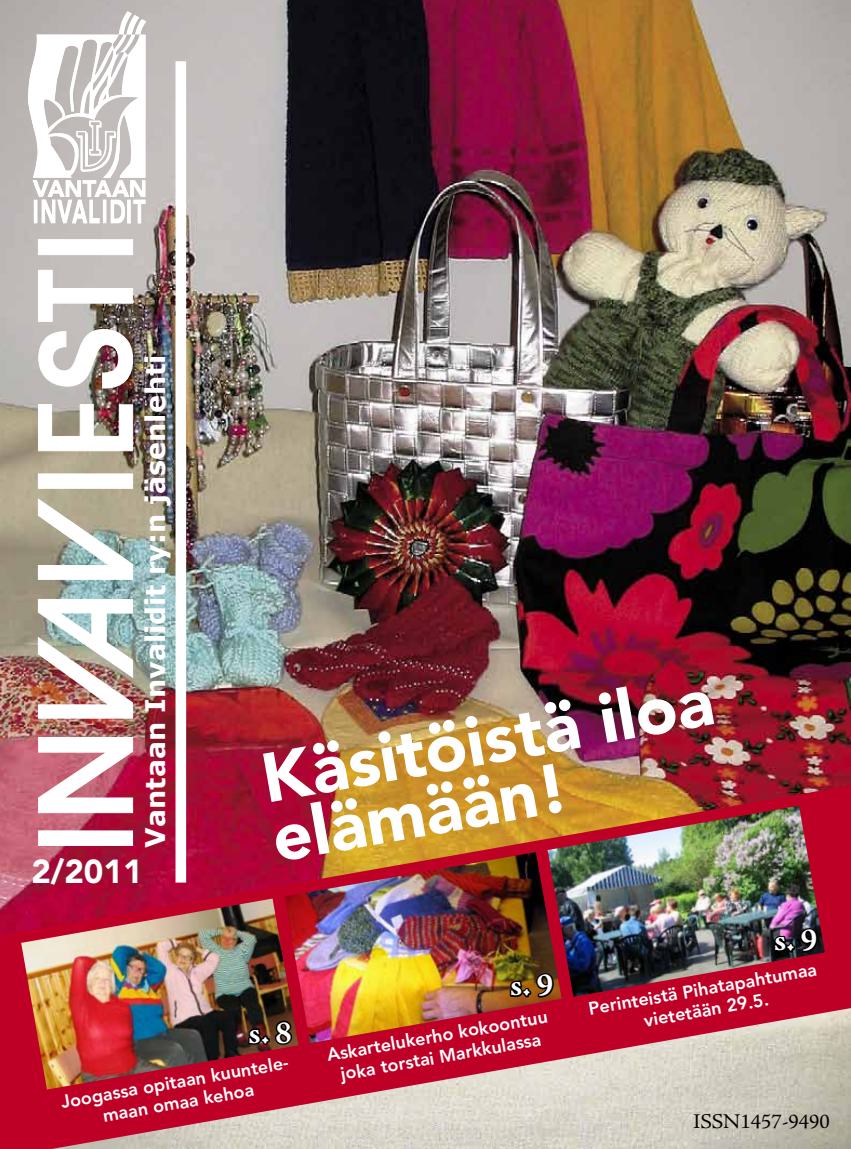
<style>
.page{position:relative;width:851px;height:1149px;background:#fff}
.page>*{position:absolute;margin:0;border:0;box-sizing:border-box;transform-origin:0 0}
.t1{font:900 69px/60px "Avenir";color:#fff}
.t2{font:900 33px "Avenir";color:#fff}
.t3{font:700 32.25px "Adobe Jenson Pro";color:#fff}
.t4{font:700 27px "Verdana";color:#fff}
.t5{font:21px "Adobe Jenson Pro";color:#000}
.t6{font:800 18px/21px "Avenir";color:#fff;text-align:center}
.t7{font:300 18px "Adobe Jenson Pro";color:#000}
</style>
<div class="page">
<img style="left:0;top:0;width:850px;height:785px">
<svg style="left:0;top:785px;width:850px;height:363px;background:#c46668"></svg>
<img style="left:21px;top:898px;width:277px;height:191px">
<img style="left:284px;top:851px;width:277px;height:191px">
<img style="left:547px;top:805px;width:277px;height:191px">
<div style="left:175px;top:61px;width:11px;height:821px;background:#fff"></div>
<div style="left:39px;top:830px;width:94px;height:15px;background:#fff"></div>
<div style="left:38px;top:830px;width:95px;height:15px;border:1px solid #fff"></div>
<svg style="left:38px;top:498px;width:95px;height:81px"></svg>
<div style="left:38px;top:473px;width:95px;height:15px;background:#fff;border:1px solid #fff"></div>
<img style="left:38px;top:599px;width:95px;height:119px">
<div style="left:38px;top:239px;width:95px;height:15px;background:#fff"></div>
<svg style="left:38px;top:404px;width:95px;height:47px"></svg>
<svg style="left:38px;top:270px;width:95px;height:51px"></svg>
<svg style="left:38px;top:737px;width:95px;height:75px"></svg>
<img style="left:38px;top:329px;width:95px;height:59px">
<svg style="left:28px;top:11px;width:118px;height:212px"></svg>
<svg style="left:246px;top:1010px;width:47px;height:95px;background:#850e1f"></svg>
<svg style="left:508px;top:963px;width:47px;height:95px;background:#92191c"></svg>
<img style="left:771px;top:918px;width:48px;height:95px">
<h3 class="t4" style="left:138px;top:847px;width:494px;rotate:-90deg">Vantaan Invalidit ry:n jäsenlehti</h3>
<h2 class="t2" style="left:31px;top:850px;width:113px">2/2011</h2>
<h1 class="t1" style="left:257px;top:748px;width:459px;rotate:-10deg">Käsitöistä iloa elämään!</h1>
<h3 class="t3" style="left:774px;top:921px;width:45px">s. 9</h3>
<h3 class="t3" style="left:248px;top:1013px;width:45px">s. 8</h3>
<p class="t6" style="left:59px;top:1091px;width:235px;rotate:-10deg">Joogassa opitaan kuuntele&shy;maan omaa kehoa</p>
<h3 class="t3" style="left:510px;top:966px;width:45px">s. 9</h3>
<p class="t6" style="left:325px;top:1044px;width:225px;rotate:-10deg">Askartelukerho kokoontuu joka torstai Markkulassa</p>
<p class="t6" style="left:586px;top:998px;width:233px;rotate:-10deg">Perinteistä Pihatapahtumaa vietetään 29.5.</p>
<p class="t5" style="left:693px;top:1108px;width:138px">ISSN1457-9490</p>
<p class="t7" style="left:777px;top:1111px;width:10px">1</p>
</div>
